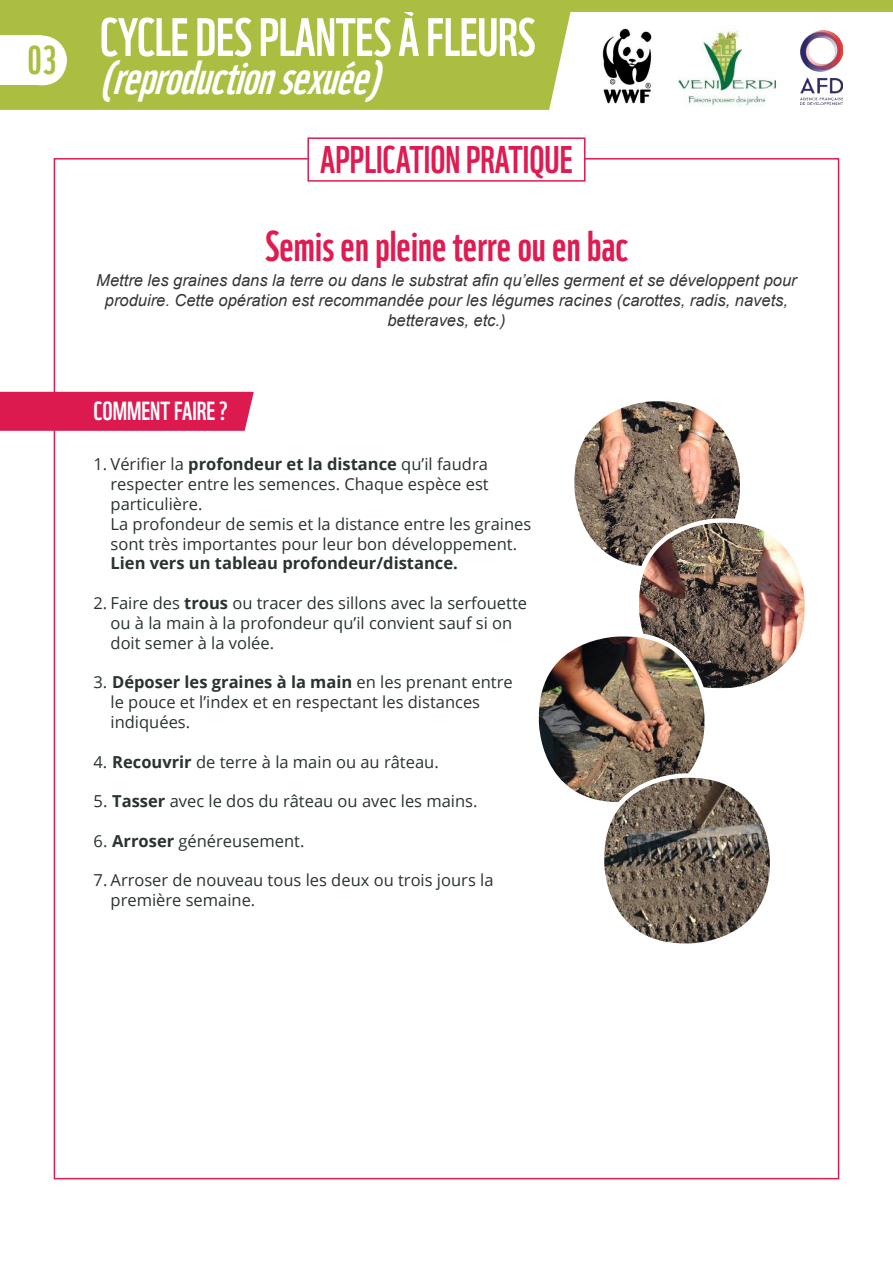
<style>
.page{position:relative;width:893px;height:1263px;background:#fff}
.page>*{position:absolute;margin:0;border:0;box-sizing:border-box;transform-origin:0 0}
.t1{font:52.5px "WWF";letter-spacing:-.01em;color:#fff}
.t2{font:italic 46.5px "WWF";color:#fff}
.t3{font:42px "WWF";color:#de1c51}
.t4{font:39px "WWF";color:#abbe41}
.t5{font:37.5px "WWF";color:#de1c51}
.t6{font:25.5px "WWF";color:#fff}
.t7{font:16.5px/19.8px "Open Sans";color:#2a3232}
.t8{font:italic 16.5px/19.8px "Arial";color:#393535;text-align:center}
.t9{font:700 16.5px "Open Sans";color:#2a3232}
.s1{font-weight:700}
</style>
<div class="page">
<div style="left:0;top:12px;width:571px;height:98px;background:#abbe41"></div>
<div style="left:0;top:36px;width:42px;height:49px;background:#fff"></div>
<div style="left:17px;top:36px;width:50px;height:49px;background:#fff;border-radius:50%"></div>
<img style="left:679px;top:25px;width:97px;height:81px">
<img style="left:602px;top:28px;width:50px;height:76px">
<img style="left:800px;top:30px;width:42px;height:74px">
<div style="left:0;top:0;width:893px;height:12px;background:#abbe41"></div>
<div style="left:307px;top:137px;width:278px;height:45px;border:2px solid #de1c51"></div>
<div style="left:0;top:392px;width:254px;height:39px;background:#dc1a50"></div>
<img style="left:575px;top:402px;width:164px;height:164px">
<div style="left:570px;top:397px;width:174px;height:174px;border:4px solid #fff;border-radius:83px"></div>
<img style="left:637px;top:522px;width:167px;height:166px">
<div style="left:634px;top:518px;width:175px;height:175px;border:4px solid #fff;border-radius:83px"></div>
<img style="left:539px;top:634px;width:168px;height:167px">
<div style="left:534px;top:632px;width:175px;height:175px;border:4px solid #fff;border-radius:83px"></div>
<img style="left:602px;top:775px;width:167px;height:168px">
<div style="left:600px;top:773px;width:174px;height:175px;border:4px solid #fff;border-radius:83px"></div>
<h3 class="t4" style="left:28px;top:30px;width:30px">03</h3>
<h1 class="t1" style="left:100px;top:-4px;width:437px">CYCLE DES PLANTES À FLEURS</h1>
<h2 class="t2" style="left:100px;top:41px;width:298px">(reproductionsexuée)</h2>
<h3 class="t5" style="left:320px;top:130px;width:254px">APPLICATION PRATIQUE</h3>
<h3 class="t3" style="left:265px;top:213px;width:365px">Semis en pleine terre ou en bac</h3>
<p class="t8" style="left:96px;top:271px;width:702px">Mettre les graines dans la terre ou dans le substrat afin qu’elles germent et se développent pour produire. Cette opération est recommandée pour les légumes racines (carottes, radis, navets, betteraves, etc.)</p>
<h3 class="t6" style="left:94px;top:391px;width:136px">COMMENT FAIRE ?</h3>
<p class="t7" style="left:111px;top:454px;width:422px;text-indent:-17px">1. Vérifier la <span class="s1">profondeur et la distance</span> qu’il faudra respecter entre les semences. Chaque espèce est particulière.<br>La profondeur de semis et la distance entre les graines sont très importantes pour leur bon développement.</p>
<p class="t9" style="left:111px;top:552px;width:349px">Lien vers un tableau profondeur/distance.</p>
<p class="t7" style="left:111px;top:593px;width:418px;text-indent:-17px">2. Faire des <span class="s1">trous</span> ou tracer des sillons avec la serfouette ou à la main à la profondeur qu’il convient sauf si on doit semer à la volée.</p>
<p class="t7" style="left:111px;top:672px;width:404px;text-indent:-17px">3. <span class="s1">Déposer les graines à la main</span> en les prenant entre le pouce et l’index et en respectant les distances indiquées.</p>
<p class="t7" style="left:94px;top:751px;width:347px">4. <span class="s1">Recouvrir</span> de terre à la main ou au râteau.</p>
<p class="t7" style="left:94px;top:791px;width:385px">5. <span class="s1">Tasser</span> avec le dos du râteau ou avec les mains.</p>
<p class="t7" style="left:94px;top:830px;width:212px">6. <span class="s1">Arroser</span> généreusement.</p>
<p class="t7" style="left:111px;top:870px;width:384px;text-indent:-17px">7. Arroser de nouveau tous les deux ou trois jours la première semaine.</p>
</div>
